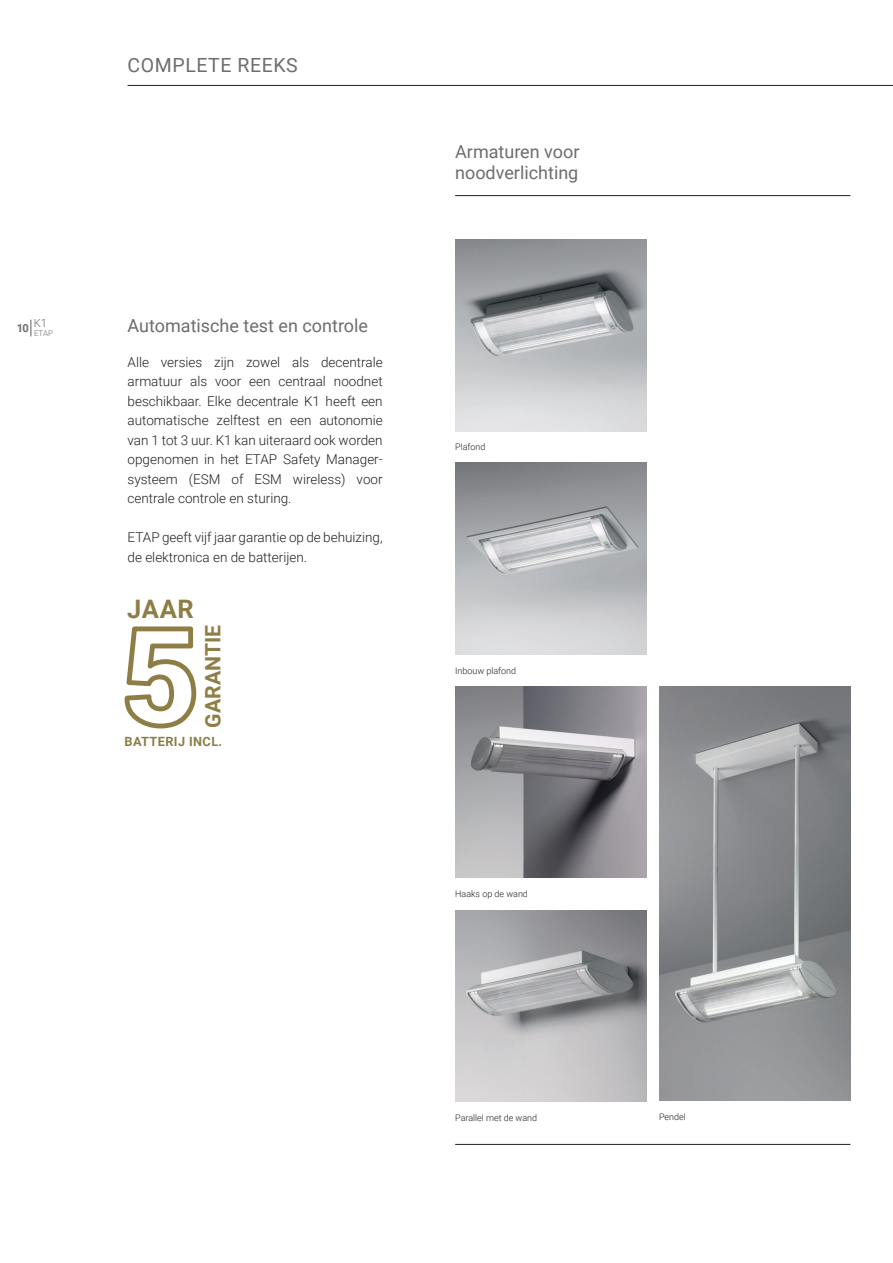
<style>
.page{position:relative;width:893px;height:1263px;background:#fff}
.page>*{position:absolute;margin:0;border:0;box-sizing:border-box;transform-origin:0 0}
.t1{font:700 25.5px "Roboto";color:#8e7e46}
.t2{font:700 21.3px "Roboto";color:#8e7e46}
.t3{font:19.5px "Roboto";letter-spacing:.03em;color:#6c6d70}
.t4{font:18px/21px "Roboto";color:#6c6d70}
.t5{font:300 13.5px/19.5px "Roboto";color:#231f20;text-align:justify}
.t6{font:700 12.75px "Roboto";letter-spacing:.03em;color:#8e7e46}
.t7{font:300 11.1px "Roboto";color:#6c6d70}
.t8{font:700 11.1px "Roboto";color:#6c6d70}
.t9{font:300 9px "Roboto";color:#231f20}
.t10{font:300 7.95px "Roboto";color:#6c6d70}
</style>
<div class="page">
<svg style="left:30px;top:320px;width:1px;height:16px"></svg>
<hr style="left:128px;top:85px;width:765px;height:1px;background:#231f20">
<img style="left:455px;top:240px;width:191px;height:191px">
<img style="left:455px;top:463px;width:191px;height:191px">
<img style="left:455px;top:686px;width:191px;height:192px">
<img style="left:455px;top:910px;width:191px;height:191px">
<img style="left:659px;top:686px;width:191px;height:414px">
<hr style="left:455px;top:195px;width:395px;height:1px;background:#231f20">
<hr style="left:455px;top:1144px;width:395px;height:1px;background:#231f20">
<svg style="left:124px;top:626px;width:72px;height:102px"></svg>
<h3 class="t3" style="left:128px;top:52px;width:172px">COMPLETE REEKS</h3>
<p class="t7" style="left:34px;top:316px;width:15px">K1</p>
<p class="t8" style="left:17px;top:320px;width:14px">10</p>
<p class="t10" style="left:34px;top:328px;width:21px">ETAP</p>
<h3 class="t4" style="left:128px;top:315px;width:242px">Automatische test en controle</h3>
<p class="t5" style="left:128px;top:352px;width:257px">Alle versies zijn zowel als decentrale armatuur als voor een centraal noodnet beschikbaar. Elke decentrale K1 heeft een automatische zelftest en een autonomie van 1 tot 3 uur. K1 kan uiteraard ook worden opgenomen in het ETAP Safety Manager&shy;systeem (ESM of ESM wireless) voor centrale controle en sturing.</p>
<p class="t5" style="left:128px;top:527px;width:257px">ETAP geeft vijf jaar garantie op de behuizing, de elektronica en de batterijen.</p>
<h1 class="t1" style="left:127px;top:591px;width:68px">JAAR</h1>
<h2 class="t2" style="left:198px;top:728px;width:104px;rotate:-90deg">GARANTIE</h2>
<p class="t6" style="left:125px;top:733px;width:99px">BATTERIJ INCL.</p>
<h3 class="t4" style="left:455px;top:141px;width:126px">Armaturen voor noodverlichting</h3>
<p class="t9" style="left:455px;top:440px;width:32px">Plafond</p>
<p class="t9" style="left:455px;top:664px;width:63px">Inbouw plafond</p>
<p class="t9" style="left:455px;top:887px;width:74px">Haaks op de wand</p>
<p class="t9" style="left:455px;top:1111px;width:83px">Parallel met de wand</p>
<p class="t9" style="left:659px;top:1110px;width:28px">Pendel</p>
</div>
